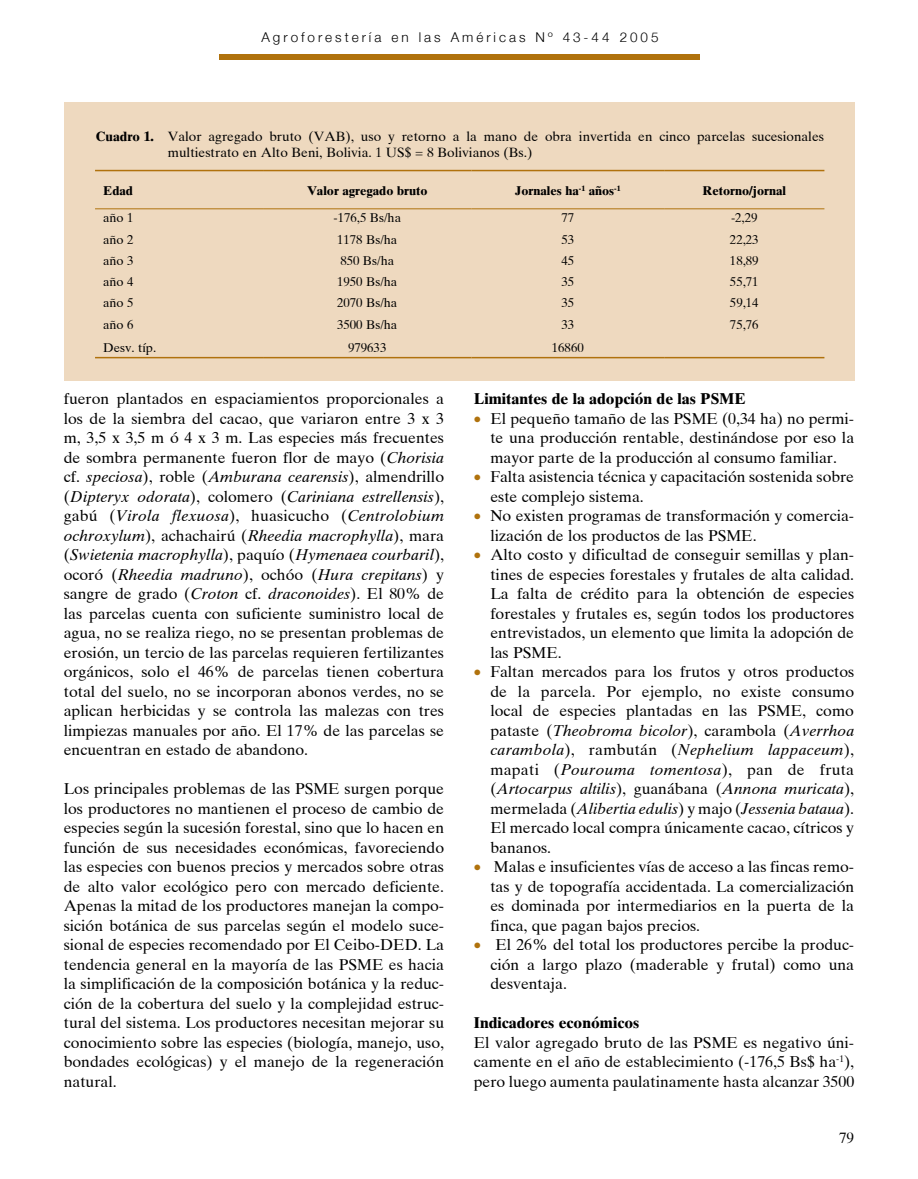
<style>
.page{position:relative;width:918px;height:1179px;background:#fff}
.page>*{position:absolute;margin:0;border:0;box-sizing:border-box;transform-origin:0 0}
.t1{font:15.75px/19.5px "Times Ten";color:#000;text-align:justify}
.t2{font:700 15.75px "Times Ten";color:#000}
.t3{font:15px "Times Ten";color:#000}
.t4{font:13.5px/16.2px "Times Ten";color:#000}
.t5{font:300 13.5px "Helvetica Neue";letter-spacing:.22em;color:#000}
.t6{font:12.75px "Times Ten";color:#000}
.t7{font:700 12.75px "Times Ten";color:#000}
.s1{font-weight:700}
.s2{font-style:italic}
.s3{color:#b0720d}
</style>
<div class="page">
<div style="left:219px;top:54px;width:481px;height:6px;background:#b0720d"></div>
<div style="left:64px;top:102px;width:790px;height:279px;background:#eed9bf"></div>
<hr style="left:95px;top:170px;width:168px;height:1px;background:#b0720d">
<hr style="left:263px;top:170px;width:208px;height:1px;background:#b0720d">
<hr style="left:471px;top:170px;width:193px;height:1px;background:#b0720d">
<hr style="left:664px;top:170px;width:160px;height:1px;background:#b0720d">
<hr style="left:95px;top:208px;width:168px;height:1px;background:#b0720d">
<hr style="left:263px;top:208px;width:208px;height:1px;background:#b0720d">
<hr style="left:471px;top:208px;width:193px;height:1px;background:#b0720d">
<hr style="left:664px;top:208px;width:160px;height:1px;background:#b0720d">
<hr style="left:95px;top:357px;width:168px;height:1px;background:#b0720d">
<hr style="left:263px;top:357px;width:208px;height:1px;background:#b0720d">
<hr style="left:471px;top:357px;width:193px;height:1px;background:#b0720d">
<hr style="left:664px;top:357px;width:160px;height:1px;background:#b0720d">
<p class="t5" style="left:262px;top:29px;width:399px">Agroforestería en las Américas Nº 43-44 2005</p>
<p class="t4" style="left:168px;top:128px;width:658px;text-indent:-72px"><span class="s1">Cuadro 1.</span> Valor agregado bruto (VAB), uso y retorno a la mano de obra invertida en cinco parcelas sucesionales multiestrato en Alto Beni, Bolivia. 1 US$ = 8 Bolivianos (Bs.)</p>
<p class="t7" style="left:103px;top:182px;width:31px">Edad</p>
<p class="t7" style="left:307px;top:182px;width:122px">Valor agregado bruto</p>
<p class="t7" style="left:515px;top:182px;width:107px">Jornales ha<sup>-1</sup> años<sup>-1</sup></p>
<p class="t7" style="left:702px;top:182px;width:85px">Retorno/jornal</p>
<p class="t6" style="left:103px;top:211px;width:32px">año 1</p>
<p class="t6" style="left:333px;top:211px;width:69px">-176,5 Bs/ha</p>
<p class="t6" style="left:561px;top:211px;width:14px">77</p>
<p class="t6" style="left:731px;top:211px;width:28px">-2,29</p>
<p class="t6" style="left:103px;top:232px;width:32px">año 2</p>
<p class="t6" style="left:337px;top:232px;width:62px">1178 Bs/ha</p>
<p class="t6" style="left:561px;top:232px;width:14px">53</p>
<p class="t6" style="left:730px;top:232px;width:30px">22,23</p>
<p class="t6" style="left:103px;top:253px;width:32px">año 3</p>
<p class="t6" style="left:340px;top:253px;width:55px">850 Bs/ha</p>
<p class="t6" style="left:561px;top:253px;width:14px">45</p>
<p class="t6" style="left:730px;top:253px;width:30px">18,89</p>
<p class="t6" style="left:103px;top:274px;width:32px">año 4</p>
<p class="t6" style="left:337px;top:274px;width:62px">1950 Bs/ha</p>
<p class="t6" style="left:561px;top:274px;width:14px">35</p>
<p class="t6" style="left:730px;top:274px;width:30px">55,71</p>
<p class="t6" style="left:103px;top:296px;width:32px">año 5</p>
<p class="t6" style="left:337px;top:296px;width:62px">2070 Bs/ha</p>
<p class="t6" style="left:561px;top:296px;width:14px">35</p>
<p class="t6" style="left:730px;top:296px;width:30px">59,14</p>
<p class="t6" style="left:103px;top:317px;width:32px">año 6</p>
<p class="t6" style="left:337px;top:317px;width:62px">3500 Bs/ha</p>
<p class="t6" style="left:561px;top:317px;width:14px">33</p>
<p class="t6" style="left:730px;top:317px;width:30px">75,76</p>
<p class="t6" style="left:103px;top:340px;width:55px">Desv. típ.</p>
<p class="t6" style="left:348px;top:340px;width:40px">979633</p>
<p class="t6" style="left:552px;top:340px;width:33px">16860</p>
<p class="t1" style="left:64px;top:389px;width:382px">fueron plantados en espaciamientos proporcionales a los de la siembra del cacao, que variaron entre 3 x 3 m, 3,5 x 3,5 m ó 4 x 3 m. Las especies más frecuentes de sombra permanente fueron flor de mayo (<span class="s2">Chorisia </span>cf. <span class="s2">speciosa</span>), roble (<span class="s2">Amburana cearensis</span>), almendrillo (<span class="s2">Dipteryx odorata</span>), colomero (<span class="s2">Cariniana estrellensis</span>), gabú (<span class="s2">Virola flexuosa</span>), huasicucho (<span class="s2">Centrolobium ochroxylum</span>), achachairú (<span class="s2">Rheedia macrophylla</span>), mara (<span class="s2">Swietenia macrophylla</span>), paquío (<span class="s2">Hymenaea courbaril</span>), ocoró (<span class="s2">Rheedia madruno</span>), ochóo (<span class="s2">Hura crepitans</span>) y sangre de grado (<span class="s2">Croton</span> cf. <span class="s2">draconoides</span>). El 80% de las parcelas cuenta con suficiente suministro local de agua, no se realiza riego, no se presentan problemas de erosión, un tercio de las parcelas requieren fertilizantes orgánicos, solo el 46% de parcelas tienen cobertura total del suelo, no se incorporan abonos verdes, no se aplican herbicidas y se controla las malezas con tres limpiezas manuales por año. El 17% de las parcelas se encuentran en estado de abandono.</p>
<p class="t1" style="left:64px;top:779px;width:382px">Los principales problemas de las PSME surgen porque los productores no mantienen el proceso de cambio de especies según la sucesión forestal, sino que lo hacen en función de sus necesidades económicas, favoreciendo las especies con buenos precios y mercados sobre otras de alto valor ecológico pero con mercado deficiente.<br>Apenas la mitad de los productores manejan la compo&shy;sición botánica de sus parcelas según el modelo suce&shy;sional de especies recomendado por El Ceibo-DED. La tendencia general en la mayoría de las PSME es hacia la simplificación de la composición botánica y la reduc&shy;ción de la cobertura del suelo y la complejidad estruc&shy;tural del sistema. Los productores necesitan mejorar su conocimiento sobre las especies (biología, manejo, uso, bondades ecológicas) y el manejo de la regeneración natural.</p>
<p class="t2" style="left:474px;top:389px;width:273px">Limitantes de la adopción de las PSME</p>
<p class="t1" style="left:490px;top:408px;width:365px;text-indent:-16px"><span class="s3">•</span> El pequeño tamaño de las PSME (0,34 ha) no permi&shy;te una producción rentable, destinándose por eso la mayor parte de la producción al consumo familiar.</p>
<p class="t1" style="left:490px;top:467px;width:365px;text-indent:-16px"><span class="s3">•</span> Falta asistencia técnica y capacitación sostenida sobre este complejo sistema.</p>
<p class="t1" style="left:490px;top:506px;width:365px;text-indent:-16px"><span class="s3">•</span> No existen programas de transformación y comercia&shy;lización de los productos de las PSME.</p>
<p class="t1" style="left:490px;top:545px;width:365px;text-indent:-16px"><span class="s3">•</span> Alto costo y dificultad de conseguir semillas y plan&shy;tines de especies forestales y frutales de alta calidad.<br>La falta de crédito para la obtención de especies forestales y frutales es, según todos los productores entrevistados, un elemento que limita la adopción de las PSME.</p>
<p class="t1" style="left:490px;top:662px;width:365px;text-indent:-16px"><span class="s3">•</span> Faltan mercados para los frutos y otros productos de la parcela. Por ejemplo, no existe consumo local de especies plantadas en las PSME, como pataste (<span class="s2">Theobroma bicolor</span>), carambola (<span class="s2">Averrhoa carambola</span>), rambután (<span class="s2">Nephelium lappaceum</span>), mapati (<span class="s2">Pourouma tomentosa</span>), pan de fruta (<span class="s2">Artocarpus altilis</span>), guanábana (<span class="s2">Annona muricata</span>), mermelada (<span class="s2">Alibertia edulis</span>) y majo (<span class="s2">Jessenia bataua</span>).<br>El mercado local compra únicamente cacao, cítricos y bananos.</p>
<p class="t1" style="left:490px;top:857px;width:365px;text-indent:-16px"><span class="s3">•</span> Malas e insuficientes vías de acceso a las fincas remo&shy;tas y de topografía accidentada. La comercialización es dominada por intermediarios en la puerta de la finca, que pagan bajos precios.</p>
<p class="t1" style="left:490px;top:935px;width:365px;text-indent:-16px"><span class="s3">•</span> El 26% del total los productores percibe la produc&shy;ción a largo plazo (maderable y frutal) como una desventaja.</p>
<p class="t2" style="left:474px;top:1013px;width:167px">Indicadores económicos</p>
<p class="t1" style="left:474px;top:1032px;width:382px">El valor agregado bruto de las PSME es negativo úni&shy;camente en el año de establecimiento (-176,5 Bs$ ha<sup>-1</sup>), pero luego aumenta paulatinamente hasta alcanzar 3500</p>
<p class="t3" style="left:839px;top:1129px;width:16px">79</p>
</div>
